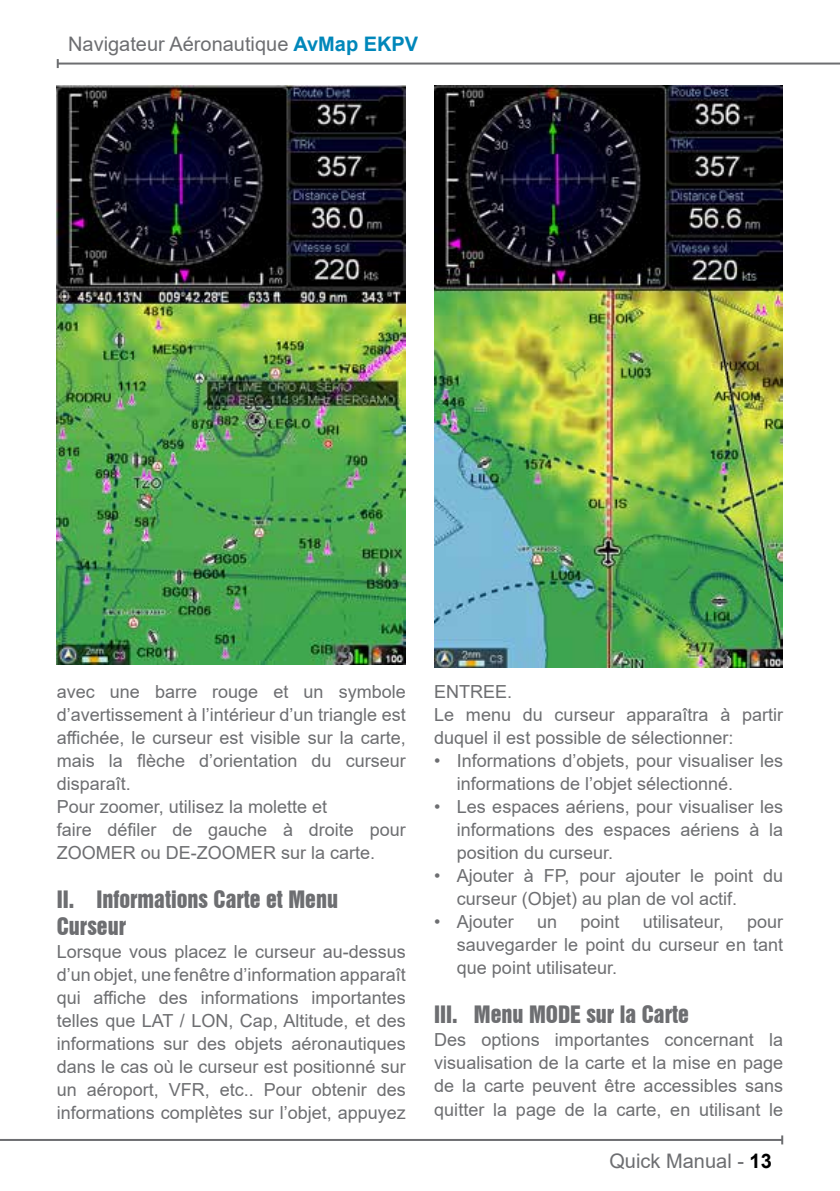
<style>
.page{position:relative;width:840px;height:1191px;background:#fff}
.page>*{position:absolute;margin:0;border:0;box-sizing:border-box;transform-origin:0 0}
.t1{font:22px/26.4px "Swiss 921 BT Regular A";color:#6d6e71}
.t2{font:20px "Arial";color:#6d6e71}
.t3{font:18px/23px "Arial";color:#6d6e71}
.s1{font-weight:700;color:#0087ba}
.s2{font-weight:700;color:#000}
</style>
<div class="page">
<hr style="left:58px;top:63px;width:781px;height:2px;background:#6d6e71">
<svg style="left:57px;top:59px;width:2px;height:9px"></svg>
<hr style="left:0;top:1139px;width:781px;height:2px;background:#6d6e71">
<img style="left:57px;top:85px;width:348px;height:579px">
<img style="left:434px;top:85px;width:348px;height:582px">
<p class="t2" style="left:68px;top:31px;width:351px">Navigateur Aéronautique <span class="s1">AvMap EKPV</span></p>
<p class="t3" style="left:57px;top:680px;width:350px">avec une barre rouge et un symbole d’avertissement à l’intérieur d’un triangle est affichée, le curseur est visible sur la carte, mais la flèche d’orientation du curseur disparaît.<br>Pour zoomer, utilisez la molette et<br>faire défiler de gauche à droite pour ZOOMER ou DE-ZOOMER sur la carte.</p>
<p class="t1" style="left:57px;top:886px;width:283px">II. Informations Carte et Menu<br>Curseur</p>
<p class="t3" style="left:57px;top:940px;width:350px;text-align:justify">Lorsque vous placez le curseur au-dessus d’un objet, une fenêtre d’information apparaît qui affiche des informations importantes telles que LAT / LON, Cap, Altitude, et des informations sur des objets aéronautiques dans le cas où le curseur est positionné sur un aéroport, VFR, etc.. Pour obtenir des informations complètes sur l’objet, appuyez</p>
<p class="t3" style="left:434px;top:680px;width:350px">ENTREE.<br>Le menu du curseur apparaîtra à partir duquel il est possible de sélectionner:</p>
<p class="t3" style="left:456px;top:749px;width:327px;text-indent:-23px">• Informations d’objets, pour visualiser les informations de l’objet sélectionné.</p>
<p class="t3" style="left:456px;top:795px;width:327px;text-align:justify;text-indent:-23px">• Les espaces aériens, pour visualiser les informations des espaces aériens à la position du curseur.</p>
<p class="t3" style="left:456px;top:864px;width:327px;text-indent:-23px">• Ajouter à FP, pour ajouter le point du curseur (Objet) au plan de vol actif.</p>
<p class="t3" style="left:434px;top:910px;width:81px">• Ajouter</p>
<p class="t3" style="left:537px;top:910px;width:22px">un</p>
<p class="t3" style="left:580px;top:910px;width:41px">point</p>
<p class="t3" style="left:642px;top:910px;width:83px">utilisateur,</p>
<p class="t3" style="left:456px;top:910px;width:327px;text-align:justify;text-indent:290px">pour sauvegarder le point du curseur en tant que point utilisateur.</p>
<p class="t1" style="left:434px;top:1001px;width:256px">III. Menu MODE sur la Carte</p>
<p class="t3" style="left:434px;top:1028px;width:350px;text-align:justify">Des options importantes concernant la visualisation de la carte et la mise en page de la carte peuvent être accessibles sans quitter la page de la carte, en utilisant le</p>
<p class="t2" style="left:609px;top:1147px;width:164px">Quick Manual - <span class="s2">13</span></p>
</div>
